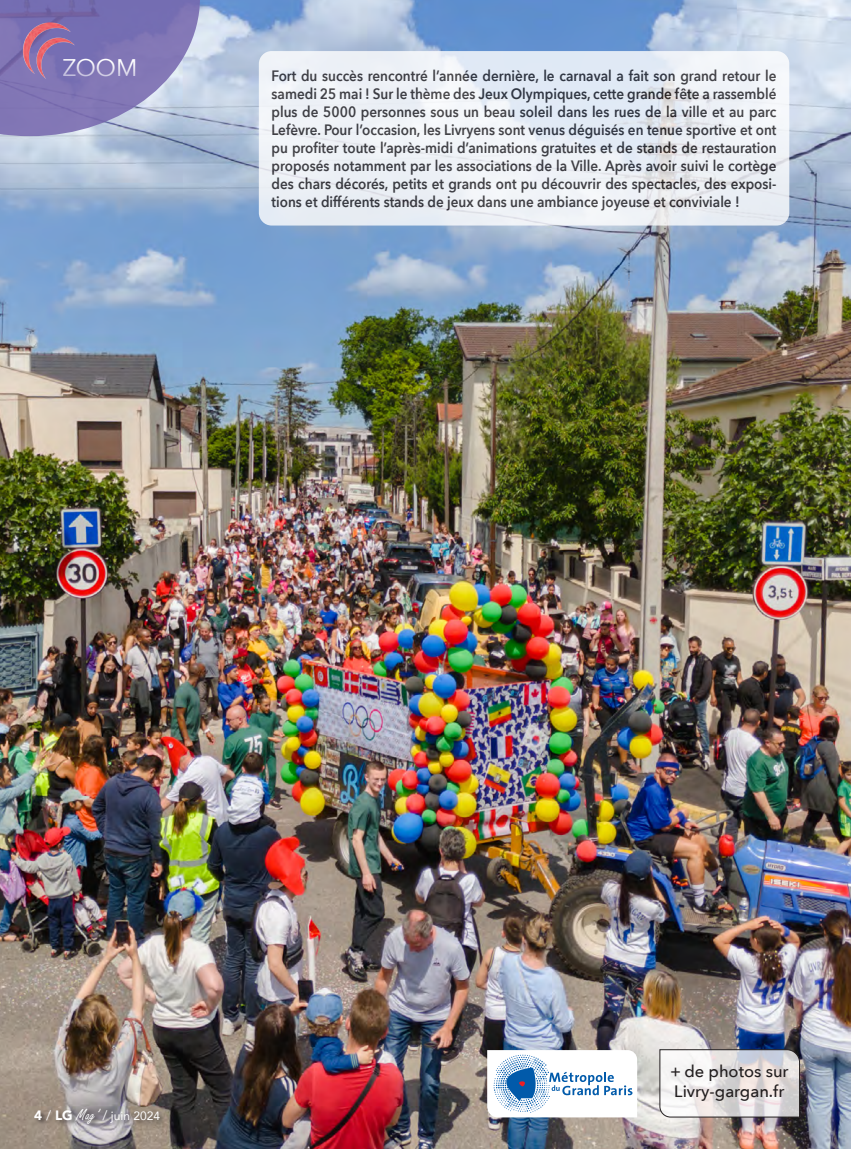
<style>
.page{position:relative;width:851px;height:1149px;background:#fff}
.page>*{position:absolute;margin:0;border:0;box-sizing:border-box;transform-origin:0 0}
.t1{font:24px "Avenir";color:#fff}
.t2{font:500 16.5px/19.5px "Avenir Next";color:#231f20}
.t3{font:600 15px/18px "Avenir Next";color:#231f20;text-align:justify;scale:.9 1}
.t4{font:12px "Avenir";color:#fff}
.s1{font-weight:900;font-size:13.5px}
.s2{font-weight:300;font-size:13.5px}
.s3{font-family:"Freestyle Script";font-size:16.5px}
</style>
<div class="page">
<img style="left:0;top:0;width:850px;height:1148px">
<svg style="left:259px;top:51px;width:530px;height:174px;fill:#edf0f6"></svg>
<div style="left:33px;top:1106px;width:134px;height:24px;background:#231f20;opacity:.75"></div>
<svg style="left:0;top:0;width:200px;height:136px;background:#8b85bd"></svg>
<svg style="left:659px;top:1048px;width:141px;height:69px"></svg>
<img style="left:21px;top:22px;width:65px;height:58px">
<svg style="left:487px;top:1049px;width:150px;height:67px"></svg>
<h1 class="t1" style="left:63px;top:54px;width:76px">ZOOM</h1>
<p class="t3" style="left:271px;top:67px;width:562px">Fort du succès rencontré l’année dernière, le carnaval a fait son grand retour le samedi 25 mai ! Sur le thème des Jeux Olympiques, cette grande fête a rassemblé plus de 5000 personnes sous un beau soleil dans les rues de la ville et au parc Lefèvre. Pour l’occasion, les Livryens sont venus déguisés en tenue sportive et ont pu profiter toute l’après-midi d’animations gratuites et de stands de restauration proposés notamment par les associations de la Ville. Après avoir suivi le cortège des chars décorés, petits et grands ont pu découvrir des spectacles, des exposi&shy;tions et différents stands de jeux dans une ambiance joyeuse et conviviale !</p>
<p class="t4" style="left:34px;top:1105px;width:127px"><span class="s1">4</span> <span class="s2">/</span> <span class="s1">LG</span> <span class="s3">Mag’</span> <span class="s2">/</span> juin 2024</p>
<p class="t2" style="left:670px;top:1060px;width:120px">+ de photos sur<br>Livry-gargan.fr</p>
</div>
